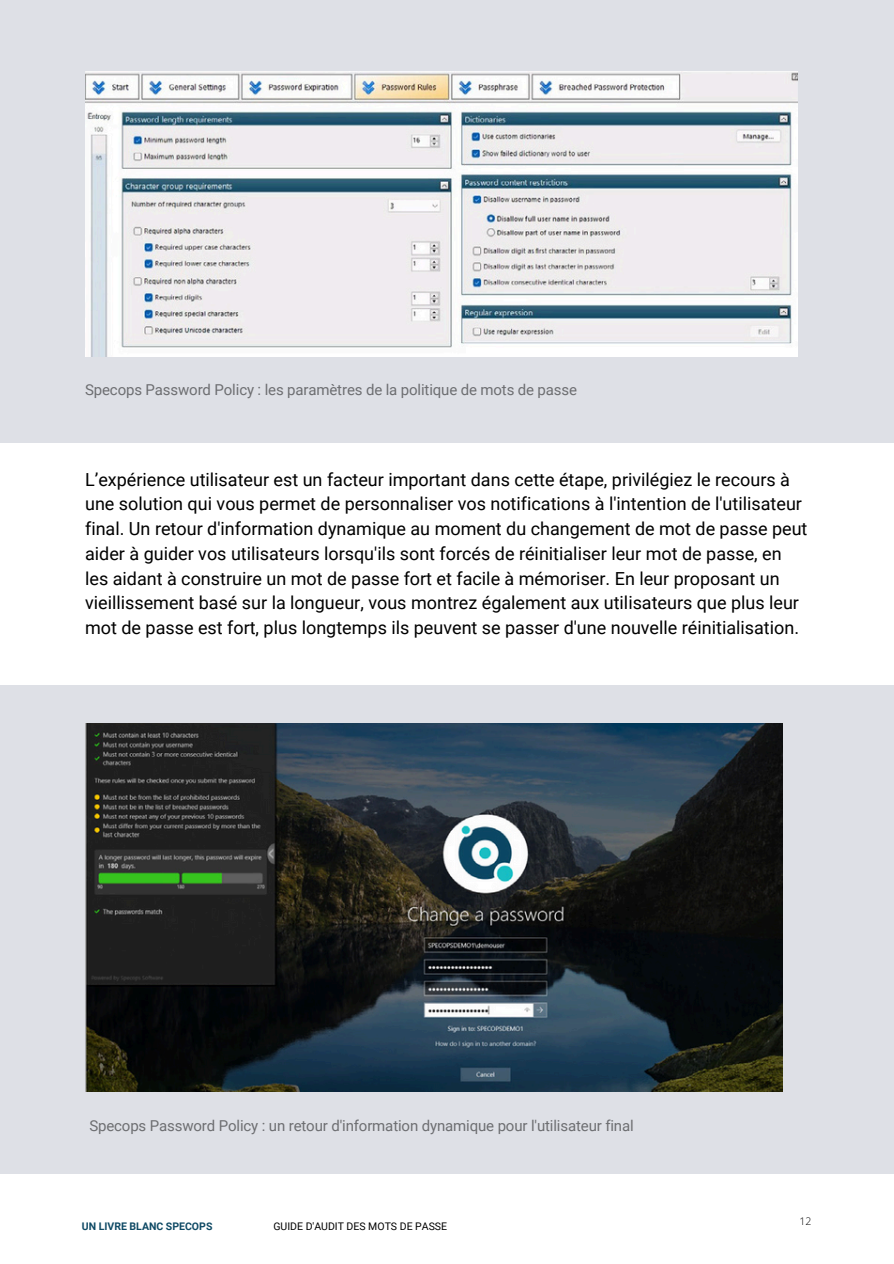
<style>
.page{position:relative;width:894px;height:1264px;background:#fff}
.page>*{position:absolute;margin:0;border:0;box-sizing:border-box;transform-origin:0 0}
.t1{font:18px/24.8px "Roboto";color:#000}
.t2{font:15px "Roboto";letter-spacing:-.01em;color:#6d6e71}
.t3{font:10.5px "Roboto";color:#000}
.t4{font:700 10.5px "Roboto";color:#0f4a65}
.t5{font:300 10.5px "Open Sans";color:#000}
</style>
<div class="page">
<div style="left:0;top:0;width:893px;height:442px;background:#dee0e6"></div>
<div style="left:0;top:685px;width:893px;height:488px;background:#dee0e6"></div>
<img style="left:85px;top:72px;width:712px;height:284px">
<img style="left:85px;top:723px;width:696px;height:368px">
<h1 class="t2" style="left:85px;top:381px;width:493px">Specops Password Policy : les paramètres de la politique de mots de passe</h1>
<p class="t1" style="left:85px;top:467px;width:723px">L’expérience utilisateur est un facteur important dans cette étape, privilégiez le recours à une solution qui vous permet de personnaliser vos notifications à l'intention de l'utilisateur final. Un retour d'information dynamique au moment du changement de mot de passe peut aider à guider vos utilisateurs lorsqu'ils sont forcés de réinitialiser leur mot de passe, en les aidant à construire un mot de passe fort et facile à mémoriser. En leur proposant un vieillissement basé sur la longueur, vous montrez également aux utilisateurs que plus leur mot de passe est fort, plus longtemps ils peuvent se passer d'une nouvelle réinitialisation.</p>
<p class="t2" style="left:89px;top:1116px;width:545px">Specops Password Policy : un retour d'information dynamique pour l'utilisateur final</p>
<h3 class="t4" style="left:82px;top:1219px;width:132px">UN LIVRE BLANC SPECOPS</h3>
<p class="t3" style="left:273px;top:1219px;width:175px">GUIDE D'AUDIT DES MOTS DE PASSE</p>
<h2 class="t5" style="left:799px;top:1213px;width:13px">12</h2>
</div>
